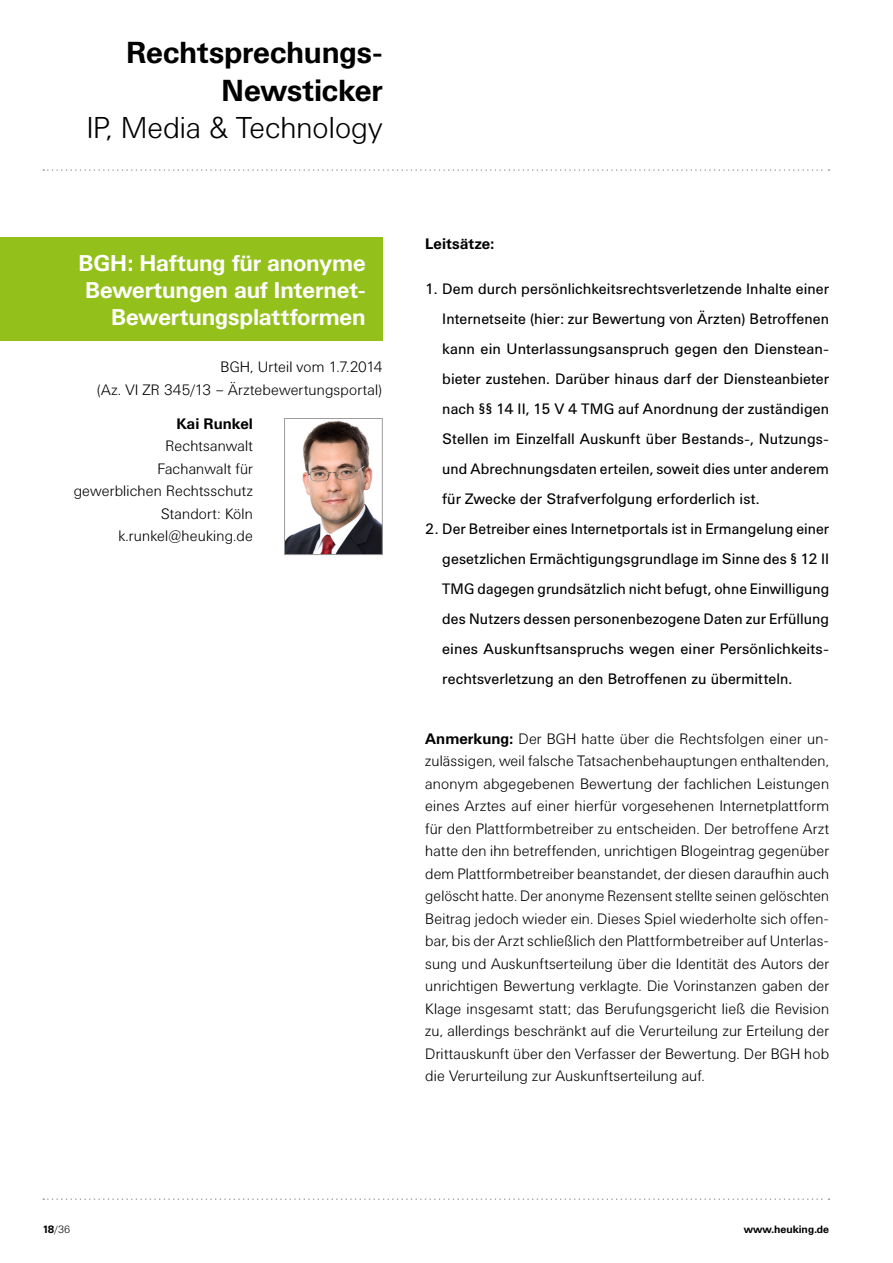
<style>
.page{position:relative;width:893px;height:1263px;background:#fff}
.page>*{position:absolute;margin:0;border:0;box-sizing:border-box;transform-origin:0 0}
.t1{font:700 30px/37.5px "Univers BQ";letter-spacing:-.005em;color:#000;text-align:right}
.t2{font:700 22.5px/27px "Univers BQ";letter-spacing:-.005em;color:#fff;text-align:right}
.t3{font:300 15px/22.5px "Univers BQ";letter-spacing:.01em;color:#000;text-align:right}
.t4{font:15px/30px "Univers BQ";letter-spacing:.005em;color:#000;text-align:justify}
.t5{font:700 15px "Univers BQ";letter-spacing:.005em;color:#000}
.t6{font:700 10.5px "Univers BQ";color:#000}
.t7{font:300 10.5px "Univers BQ";color:#000}
.s1{font-weight:300}
.s2{font-family:"Helvetica Neue LT Std";font-weight:300}
.s3{font-weight:700}
</style>
<div class="page">
<svg style="left:43px;top:1198px;width:786px;height:2px"></svg>
<svg style="left:43px;top:169px;width:786px;height:2px"></svg>
<div style="left:0;top:238px;width:383px;height:103px;background:#94c01c"></div>
<img style="left:286px;top:420px;width:95px;height:133px">
<div style="left:284px;top:418px;width:99px;height:137px;border:1px solid #9c9c9c"></div>
<h1 class="t1" style="left:86px;top:35px;width:298px">Rechtsprechungs-<br>Newsticker<br><span class="s1">IP, Media</span> <span class="s2">&amp;</span> <span class="s1">Technology</span></h1>
<h2 class="t2" style="left:79px;top:250px;width:289px">BGH: Haftung für anonyme<br>Bewertungen auf Internet-<br>Bewertungsplattformen</h2>
<p class="t3" style="left:97px;top:356px;width:288px">BGH, Urteil vom 1.7.2014<br>(Az. VI ZR 345/13 – Ärztebewertungsportal)</p>
<p class="t5" style="left:176px;top:415px;width:78px">Kai Runkel</p>
<p class="t3" style="left:74px;top:435px;width:181px">Rechtsanwalt<br>Fachanwalt für gewerblichen Rechtsschutz<br>Standort: Köln k.runkel@heuking.de</p>
<p class="t5" style="left:425px;top:235px;width:71px">Leitsätze:</p>
<p class="t4" style="left:442px;top:274px;width:388px;text-indent:-17px">1. Dem durch persönlichkeitsrechtsverletzende Inhalte einer Internetseite (hier: zur Bewertung von Ärzten) Betroffenen kann ein Unterlassungsanspruch gegen den Dienstean&shy;bieter zustehen. Darüber hinaus darf der Diensteanbieter nach §§ 14 II, 15 V 4 TMG auf Anordnung der zuständigen Stellen im Einzelfall Auskunft über Bestands-, Nutzungs&shy;und Abrechnungsdaten erteilen, soweit dies unter anderem für Zwecke der Strafverfolgung erforderlich ist.</p>
<p class="t4" style="left:442px;top:514px;width:388px;text-indent:-17px">2. Der Betreiber eines Internetportals ist in Ermangelung einer gesetzlichen Ermächtigungsgrundlage im Sinne des § 12 II TMG dagegen grundsätzlich nicht befugt, ohne Einwilligung des Nutzers dessen personenbezogene Daten zur Erfüllung eines Auskunftsanspruchs wegen einer Persönlichkeits&shy;rechtsverletzung an den Betroffenen zu übermitteln.</p>
<p class="t3" style="left:425px;top:728px;width:405px;text-align:justify"><span class="s3">Anmerkung:</span> Der BGH hatte über die Rechtsfolgen einer un&shy;zulässigen, weil falsche Tatsachenbehauptungen enthaltenden, anonym abgegebenen Bewertung der fachlichen Leistungen eines Arztes auf einer hierfür vorgesehenen Internetplattform für den Plattformbetreiber zu entscheiden. Der betroffene Arzt hatte den ihn betreffenden, unrichtigen Blogeintrag gegenüber dem Plattformbetreiber beanstandet, der diesen daraufhin auch gelöscht hatte. Der anonyme Rezensent stellte seinen gelöschten Beitrag jedoch wieder ein. Dieses Spiel wiederholte sich offen&shy;bar, bis der Arzt schließlich den Plattformbetreiber auf Unterlas&shy;sung und Auskunftserteilung über die Identität des Autors der unrichtigen Bewertung verklagte. Die Vorinstanzen gaben der Klage insgesamt statt; das Berufungsgericht ließ die Revision zu, allerdings beschränkt auf die Verurteilung zur Erteilung der Drittauskunft über den Verfasser der Bewertung. Der BGH hob die Verurteilung zur Auskunftserteilung auf.</p>
<p class="t7" style="left:43px;top:1224px;width:29px"><span class="s3">18</span>/36</p>
<p class="t6" style="left:744px;top:1223px;width:87px">www.heuking.de</p>
</div>
